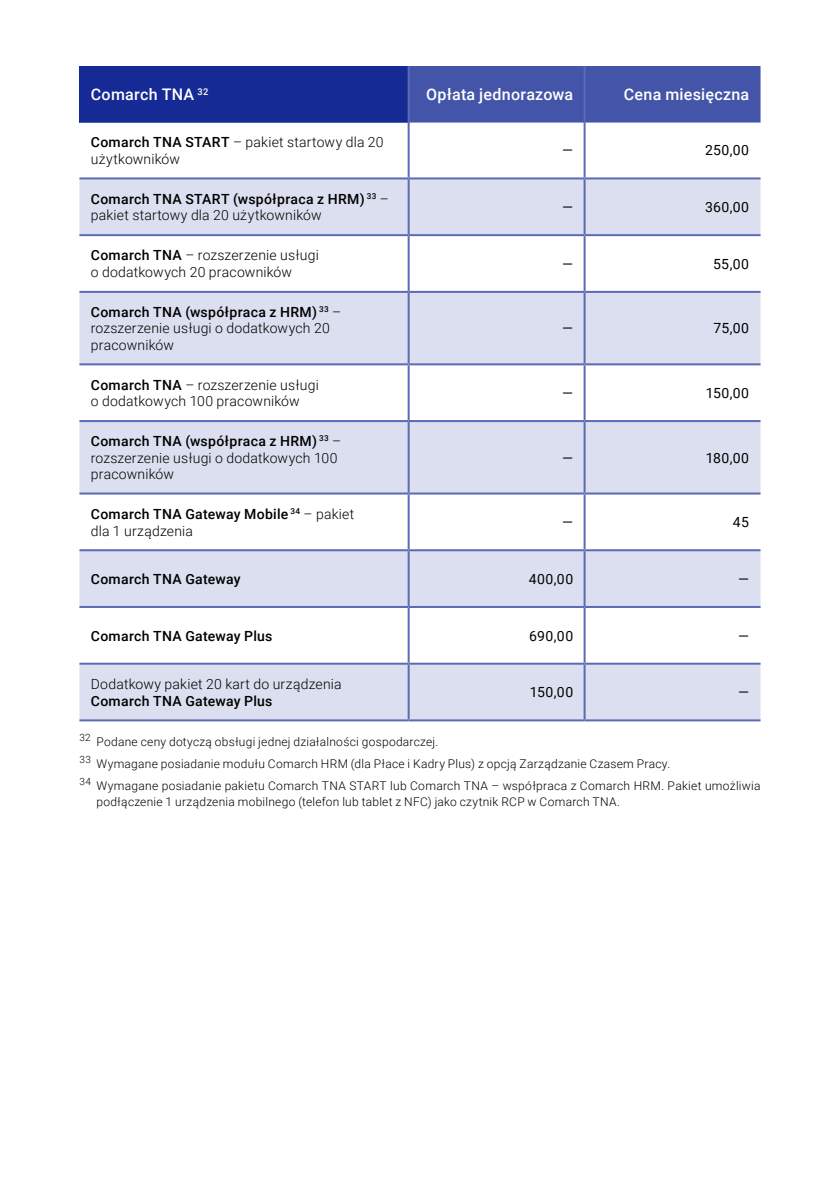
<style>
.page{position:relative;width:840px;height:1191px;background:#fff}
.page>*{position:absolute;margin:0;border:0;box-sizing:border-box;transform-origin:0 0}
.t1{font:500 16px "Roboto";letter-spacing:.02em;color:#fff}
.t2{font:300 14px/16.8px "Roboto";letter-spacing:.015em;color:#000}
.t3{font:500 14px/16.8px "Roboto";letter-spacing:.02em;color:#000}
.t4{font:14px "Roboto";letter-spacing:.035em;color:#000}
.t5{font:300 12px/21.6px "Roboto";letter-spacing:.02em;color:#000}
.s1{font-weight:500}
.s2{font-weight:300}
</style>
<div class="page">
<div style="left:79px;top:66px;width:329px;height:57px;background:#152a94"></div>
<div style="left:409px;top:66px;width:351px;height:57px;background:#4455a9"></div>
<svg style="left:79px;top:179px;width:681px;height:540px;fill:#dcdfef"></svg>
<hr style="left:407px;top:66px;width:2px;height:57px;background:#5b6ab4">
<hr style="left:583px;top:66px;width:2px;height:57px;background:#5b6ab4">
<hr style="left:583px;top:123px;width:2px;height:54px;background:#5b6ab4">
<hr style="left:583px;top:236px;width:2px;height:55px;background:#5b6ab4">
<hr style="left:583px;top:365px;width:2px;height:55px;background:#5b6ab4">
<hr style="left:584px;top:177px;width:176px;height:2px;background:#5b6ab4">
<hr style="left:583px;top:179px;width:2px;height:55px;background:#5b6ab4">
<hr style="left:584px;top:234px;width:176px;height:2px;background:#5b6ab4">
<hr style="left:584px;top:420px;width:176px;height:2px;background:#5b6ab4">
<hr style="left:407px;top:236px;width:2px;height:55px;background:#5b6ab4">
<hr style="left:584px;top:291px;width:176px;height:2px;background:#5b6ab4">
<hr style="left:583px;top:293px;width:2px;height:70px;background:#5b6ab4">
<hr style="left:407px;top:365px;width:2px;height:55px;background:#5b6ab4">
<hr style="left:584px;top:363px;width:176px;height:2px;background:#5b6ab4">
<hr style="left:583px;top:422px;width:2px;height:70px;background:#5b6ab4">
<hr style="left:407px;top:123px;width:2px;height:54px;background:#5b6ab4">
<hr style="left:79px;top:177px;width:329px;height:2px;background:#5b6ab4">
<hr style="left:79px;top:234px;width:329px;height:2px;background:#5b6ab4">
<hr style="left:79px;top:420px;width:329px;height:2px;background:#5b6ab4">
<hr style="left:408px;top:177px;width:176px;height:2px;background:#5b6ab4">
<hr style="left:407px;top:179px;width:2px;height:55px;background:#5b6ab4">
<hr style="left:408px;top:234px;width:176px;height:2px;background:#5b6ab4">
<hr style="left:408px;top:420px;width:176px;height:2px;background:#5b6ab4">
<hr style="left:408px;top:291px;width:176px;height:2px;background:#5b6ab4">
<hr style="left:79px;top:492px;width:329px;height:2px;background:#5b6ab4">
<hr style="left:408px;top:363px;width:176px;height:2px;background:#5b6ab4">
<hr style="left:408px;top:492px;width:176px;height:2px;background:#5b6ab4">
<hr style="left:407px;top:494px;width:2px;height:55px;background:#5b6ab4">
<hr style="left:79px;top:291px;width:329px;height:2px;background:#5b6ab4">
<hr style="left:407px;top:293px;width:2px;height:70px;background:#5b6ab4">
<hr style="left:407px;top:422px;width:2px;height:70px;background:#5b6ab4">
<hr style="left:79px;top:363px;width:329px;height:2px;background:#5b6ab4">
<hr style="left:583px;top:494px;width:2px;height:55px;background:#5b6ab4">
<hr style="left:584px;top:492px;width:176px;height:2px;background:#5b6ab4">
<hr style="left:79px;top:549px;width:329px;height:2px;background:#5b6ab4">
<hr style="left:408px;top:549px;width:176px;height:2px;background:#5b6ab4">
<hr style="left:407px;top:551px;width:2px;height:55px;background:#5b6ab4">
<hr style="left:584px;top:549px;width:176px;height:2px;background:#5b6ab4">
<hr style="left:583px;top:551px;width:2px;height:55px;background:#5b6ab4">
<hr style="left:79px;top:606px;width:329px;height:2px;background:#5b6ab4">
<hr style="left:408px;top:606px;width:176px;height:2px;background:#5b6ab4">
<hr style="left:407px;top:608px;width:2px;height:54px;background:#5b6ab4">
<hr style="left:584px;top:606px;width:176px;height:2px;background:#5b6ab4">
<hr style="left:583px;top:608px;width:2px;height:54px;background:#5b6ab4">
<hr style="left:79px;top:662px;width:329px;height:2px;background:#5b6ab4">
<hr style="left:79px;top:719px;width:329px;height:2px;background:#5b6ab4">
<hr style="left:408px;top:662px;width:176px;height:2px;background:#5b6ab4">
<hr style="left:407px;top:664px;width:2px;height:55px;background:#5b6ab4">
<hr style="left:408px;top:719px;width:176px;height:2px;background:#5b6ab4">
<hr style="left:584px;top:662px;width:176px;height:2px;background:#5b6ab4">
<hr style="left:583px;top:664px;width:2px;height:55px;background:#5b6ab4">
<hr style="left:584px;top:719px;width:176px;height:2px;background:#5b6ab4">
<p class="t1" style="left:91px;top:83px;width:119px">Comarch TNA <sup>32</sup></p>
<p class="t1" style="left:426px;top:83px;width:149px">Opłata jednorazowa</p>
<p class="t1" style="left:623px;top:83px;width:127px">Cena miesięczna</p>
<p class="t2" style="left:91px;top:133px;width:294px"><span class="s1">Comarch TNA START</span> – pakiet startowy dla 20 użytkowników</p>
<p class="t4" style="left:562px;top:141px;width:12px">—</p>
<p class="t4" style="left:704px;top:141px;width:46px">250,00</p>
<p class="t2" style="left:91px;top:190px;width:299px"><span class="s1">Comarch TNA START (współpraca z HRM)</span> <sup>33</sup> – pakiet startowy dla 20 użytkowników</p>
<p class="t2" style="left:91px;top:246px;width:229px"><span class="s1">Comarch TNA</span> – rozszerzenie usługi o dodatkowych 20 pracowników</p>
<p class="t2" style="left:91px;top:303px;width:252px"><span class="s1">Comarch TNA (współpraca z HRM)</span> <sup>33</sup> – rozszerzenie usługi o dodatkowych 20 pracowników</p>
<p class="t2" style="left:91px;top:376px;width:229px"><span class="s1">Comarch TNA</span> – rozszerzenie usługi o dodatkowych 100 pracowników</p>
<p class="t2" style="left:91px;top:432px;width:252px"><span class="s1">Comarch TNA (współpraca z HRM)</span> <sup>33</sup> – rozszerzenie usługi o dodatkowych 100 pracowników</p>
<p class="t3" style="left:91px;top:505px;width:265px">Comarch TNA Gateway Mobile <sup>34</sup> <span class="s2">– pakiet dla 1 urządzenia</span></p>
<p class="t4" style="left:562px;top:197px;width:12px">—</p>
<p class="t4" style="left:704px;top:197px;width:46px">360,00</p>
<p class="t4" style="left:562px;top:254px;width:12px">—</p>
<p class="t4" style="left:712px;top:254px;width:38px">55,00</p>
<p class="t4" style="left:562px;top:318px;width:12px">—</p>
<p class="t4" style="left:713px;top:318px;width:37px">75,00</p>
<p class="t4" style="left:562px;top:383px;width:12px">—</p>
<p class="t4" style="left:705px;top:383px;width:45px">150,00</p>
<p class="t4" style="left:562px;top:448px;width:12px">—</p>
<p class="t4" style="left:705px;top:448px;width:45px">180,00</p>
<p class="t4" style="left:562px;top:512px;width:12px">—</p>
<p class="t4" style="left:732px;top:512px;width:18px">45</p>
<p class="t3" style="left:91px;top:570px;width:151px">Comarch TNA Gateway</p>
<p class="t4" style="left:528px;top:569px;width:46px">400,00</p>
<p class="t4" style="left:737px;top:569px;width:12px">—</p>
<p class="t3" style="left:91px;top:626px;width:183px">Comarch TNA Gateway Plus</p>
<p class="t4" style="left:529px;top:626px;width:46px">690,00</p>
<p class="t4" style="left:737px;top:626px;width:12px">—</p>
<p class="t2" style="left:91px;top:675px;width:252px">Dodatkowy pakiet 20 kart do urządzenia</p>
<p class="t3" style="left:91px;top:692px;width:183px">Comarch TNA Gateway Plus</p>
<p class="t4" style="left:529px;top:682px;width:45px">150,00</p>
<p class="t4" style="left:737px;top:682px;width:12px">—</p>
<p class="t5" style="left:79px;top:731px;width:682px"><sup>32</sup> Podane ceny dotyczą obsługi jednej działalności gospodarczej.<br><sup>33</sup> Wymagane posiadanie modułu Comarch HRM (dla Płace i Kadry Plus) z opcją Zarządzanie Czasem Pracy.<br><sup>34</sup> Wymagane posiadanie pakietu Comarch TNA START lub Comarch TNA – współpraca z Comarch HRM. Pakiet umożliwia</p>
<p class="t5" style="left:96px;top:790px;width:525px">podłączenie 1 urządzenia mobilnego (telefon lub tablet z NFC) jako czytnik RCP w Comarch TNA.</p>
</div>
